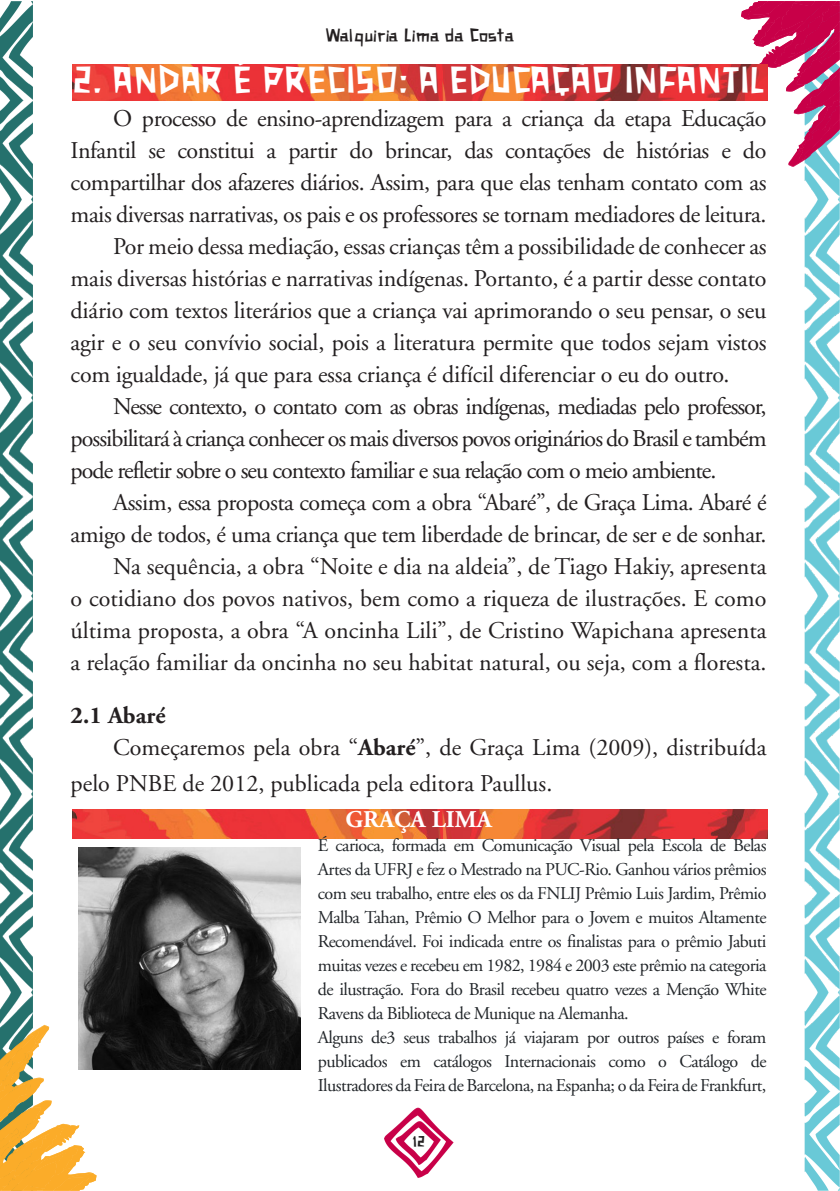
<style>
.page{position:relative;width:840px;height:1191px;background:#fff}
.page>*{position:absolute;margin:0;border:0;box-sizing:border-box;transform-origin:0 0}
.Capítulos{font:40px "Xilosa";color:#fff}
.corpo_do_texto{font:24px/32px "Adobe Garamond";letter-spacing:-.02em;color:#231f20;text-align:justify}
.corpo_do_texto-2{font:24px/36px "Adobe Garamond";color:#231f20}
.autores_letra_branca{font:700 24px "Adobe Garamond";color:#fff}
.Subcapítulos{font:700 24px "Adobe Garamond";color:#231f20}
.t1{font:20px "Xilosa";letter-spacing:-.005em;color:#231f20}
.t2{font:18px/24px "Adobe Garamond";letter-spacing:-.03em;color:#212529;text-align:justify}
.t3{font:16px "Xilosa";color:#231f20}
.s1{font-weight:700}
</style>
<div class="page">
<img style="left:0;top:1px;width:839px;height:1189px">
<img style="left:72px;top:65px;width:695px;height:36px">
<img style="left:72px;top:809px;width:695px;height:29px">
<img style="left:78px;top:847px;width:222px;height:222px">
<p class="t1" style="left:325px;top:24px;width:191px">Walquiria Lima da Costa</p>
<p class="Capítulos" style="left:72px;top:57px;width:693px">2. ANDAR É PRECISO: A EDUCAÇÃO INFANTIL</p>
<p class="corpo_do_texto" style="left:71px;top:103px;width:697px;text-indent:43px">O processo de ensino-aprendizagem para a criança da etapa Educação Infantil se constitui a partir do brincar, das contações de histórias e do compartilhar dos afazeres diários. Assim, para que elas tenham contato com as mais diversas narrativas, os pais e os professores se tornam mediadores de leitura.</p>
<p class="corpo_do_texto" style="left:71px;top:231px;width:697px;text-indent:43px">Por meio dessa mediação, essas crianças têm a possibilidade de conhecer as mais diversas histórias e narrativas indígenas. Portanto, é a partir desse contato diário com textos literários que a criança vai aprimorando o seu pensar, o seu agir e o seu convívio social, pois a literatura permite que todos sejam vistos com igualdade, já que para essa criança é difícil diferenciar o eu do outro.</p>
<p class="corpo_do_texto" style="left:71px;top:391px;width:697px;text-indent:43px">Nesse contexto, o contato com as obras indígenas, mediadas pelo professor, possibilitará à criança conhecer os mais diversos povos originários do Brasil e também pode refletir sobre o seu contexto familiar e sua relação com o meio ambiente.</p>
<p class="corpo_do_texto" style="left:71px;top:487px;width:697px;text-align:right">Assim, essa proposta começa com a obra “Abaré”, de Graça Lima. Abaré é amigo de todos, é uma criança que tem liberdade de brincar, de ser e de sonhar.</p>
<p class="corpo_do_texto" style="left:71px;top:551px;width:697px;text-indent:43px">Na sequência, a obra “Noite e dia na aldeia”, de Tiago Hakiy, apresenta o cotidiano dos povos nativos, bem como a riqueza de ilustrações. E como última proposta, a obra “A oncinha Lili”, de Cristino Wapichana apresenta a relação familiar da oncinha no seu habitat natural, ou seja, com a floresta.</p>
<p class="Subcapítulos" style="left:71px;top:702px;width:96px">2.1 Abaré</p>
<p class="corpo_do_texto-2" style="left:71px;top:729px;width:697px;text-indent:43px">Começaremos pela obra “<span class="s1">Abaré</span>”, de Graça Lima (2009), distribuída pelo PNBE de 2012, publicada pela editora Paullus.</p>
<p class="autores_letra_branca" style="left:345px;top:806px;width:147px">GRAÇA LIMA</p>
<p class="t2" style="left:317px;top:833px;width:450px">É carioca, formada em Comunicação Visual pela Escola de Belas Artes da UFRJ e fez o Mestrado na PUC-Rio. Ganhou vários prêmios com seu trabalho, entre eles os da FNLIJ Prêmio Luis Jardim, Prêmio Malba Tahan, Prêmio O Melhor para o Jovem e muitos Altamente Recomendável. Foi indicada entre os finalistas para o prêmio Jabuti muitas vezes e recebeu em 1982, 1984 e 2003 este prêmio na categoria de ilustração. Fora do Brasil recebeu quatro vezes a Menção White Ravens da Biblioteca de Munique na Alemanha.</p>
<p class="t2" style="left:317px;top:1025px;width:450px">Alguns de3 seus trabalhos já viajaram por outros países e foram publicados em catálogos Internacionais como o Catálogo de Ilustradores da Feira de Barcelona, na Espanha; o da Feira de Frankfurt,</p>
<p class="t3" style="left:412px;top:1132px;width:14px">12</p>
</div>
